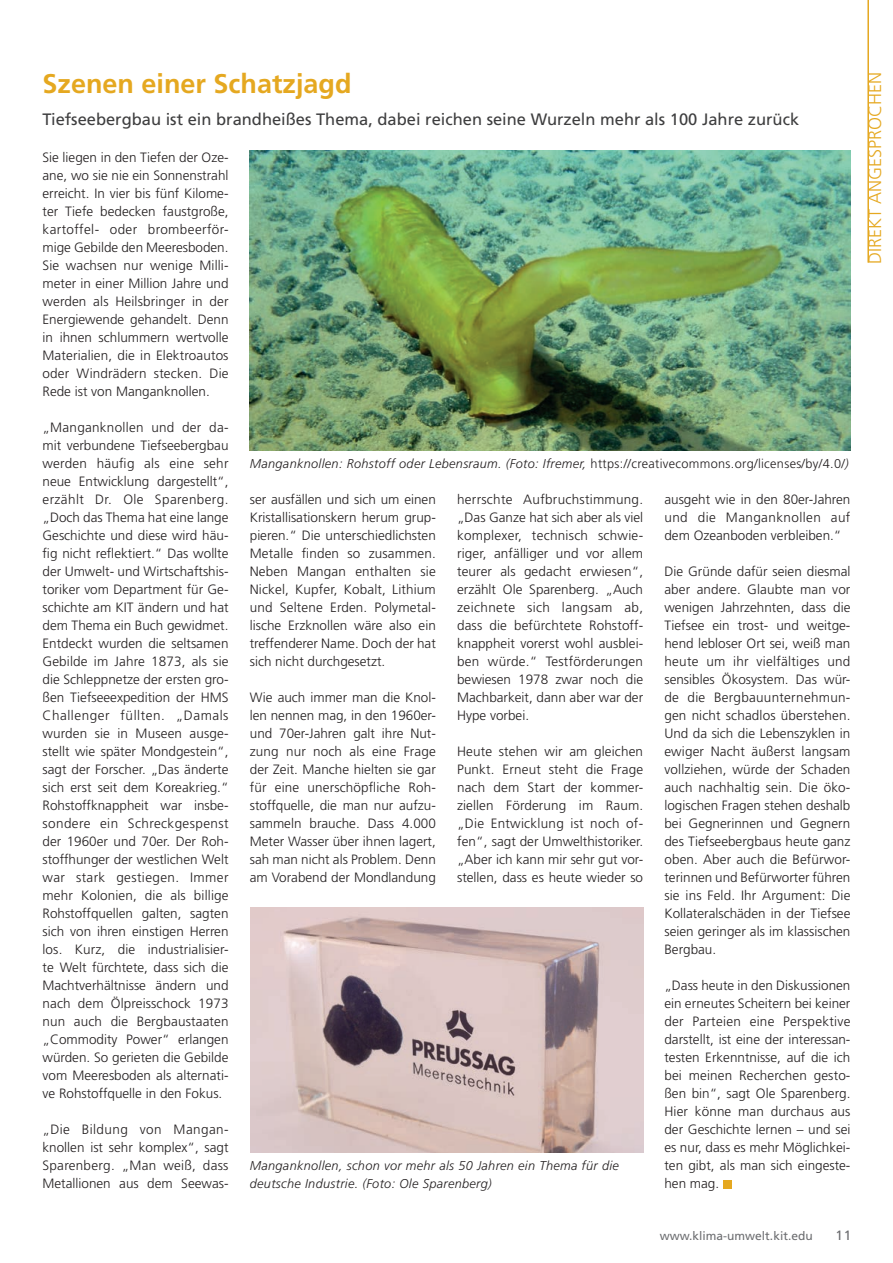
<style>
.page{position:relative;width:893px;height:1263px;background:#fff}
.page>*{position:absolute;margin:0;border:0;box-sizing:border-box;transform-origin:0 0}
.Headline_Direkt_ange{font:700 27px "Frutiger";color:#e5a820}
.t1{font:300 18px "Frutiger";color:#e5a820}
.Headline_Direkt_ange-2{font:16.5px "Frutiger";color:#3e3e3f}
.Fliesstext{font:300 13.5px/18px "Frutiger";color:#231f20;text-align:justify}
.t2{font:13.5px "Frutiger";color:#6c6d70}
.BU{font:italic 300 12.75px/18px "Frutiger";letter-spacing:.025em;color:#231f20}
.t3{font:12px "Frutiger";color:#6c6d70}
.s1{font-style:normal}
</style>
<div class="page">
<div style="left:723px;top:1180px;width:8px;height:8px;background:#e5a820"></div>
<img style="left:250px;top:151px;width:600px;height:299px">
<img style="left:250px;top:908px;width:393px;height:244px">
<hr style="left:867px;top:0;width:2px;height:263px;background:#e5a820">
<h1 class="Headline_Direkt_ange" style="left:43px;top:67px;width:311px">Szenen einer Schatzjagd</h1>
<h1 class="Headline_Direkt_ange-2" style="left:43px;top:109px;width:758px">Tiefseebergbau ist ein brandheißes Thema, dabei reichen seine Wurzeln mehr als 100 Jahre zurück</h1>
<p class="Fliesstext" style="left:43px;top:149px;width:188px">Sie liegen in den Tiefen der Oze&shy;ane, wo sie nie ein Sonnenstrahl erreicht. In vier bis fünf Kilome&shy;ter Tiefe bedecken faustgroße, kartoffel- oder brombeerför&shy;mige Gebilde den Meeresboden.<br>Sie wachsen nur wenige Milli&shy;meter in einer Million Jahre und werden als Heilsbringer in der Energiewende gehandelt. Denn in ihnen schlummern wertvolle Materialien, die in Elektroautos oder Windrädern stecken. Die Rede ist von Manganknollen.</p>
<p class="Fliesstext" style="left:43px;top:419px;width:188px">„Manganknollen und der da&shy;mit verbundene Tiefseebergbau werden häufig als eine sehr neue Entwicklung dargestellt“, erzählt Dr. Ole Sparenberg. „Doch das Thema hat eine lange Geschichte und diese wird häu&shy;fig nicht reflektiert.“ Das wollte der Umwelt- und Wirtschaftshis&shy;toriker vom Department für Ge&shy;schichte am KIT ändern und hat dem Thema ein Buch gewidmet.<br>Entdeckt wurden die seltsamen Gebilde im Jahre 1873, als sie die Schleppnetze der ersten gro&shy;ßen Tiefseeexpedition der HMS Challenger füllten. „Damals wurden sie in Museen ausge&shy;stellt wie später Mondgestein“, sagt der Forscher. „Das änderte sich erst seit dem Koreakrieg.“ Rohstoffknappheit war insbe&shy;sondere ein Schreckgespenst der 1960er und 70er. Der Roh&shy;stoffhunger der westlichen Welt war stark gestiegen. Immer mehr Kolonien, die als billige Rohstoffquellen galten, sagten sich von ihren einstigen Herren los. Kurz, die industrialisier&shy;te Welt fürchtete, dass sich die Machtverhältnisse ändern und nach dem Ölpreisschock 1973 nun auch die Bergbaustaaten „Commodity Power“ erlangen würden. So gerieten die Gebilde vom Meeresboden als alternati&shy;ve Rohstoffquelle in den Fokus.</p>
<p class="Fliesstext" style="left:43px;top:1121px;width:188px">„Die Bildung von Mangan&shy;knollen ist sehr komplex“, sagt Sparenberg. „Man weiß, dass Metallionen aus dem Seewas-</p>
<p class="BU" style="left:250px;top:455px;width:600px">Manganknollen: Rohstoff oder Lebensraum. (Foto: Ifremer, <span class="s1">https://creativecommons.org/licenses/by/4.0/</span>)</p>
<p class="Fliesstext" style="left:250px;top:491px;width:188px">ser ausfällen und sich um einen Kristallisationskern herum grup&shy;pieren.“ Die unterschiedlichsten Metalle finden so zusammen.<br>Neben Mangan enthalten sie Nickel, Kupfer, Kobalt, Lithium und Seltene Erden. Polymetal&shy;lische Erzknollen wäre also ein treffenderer Name. Doch der hat sich nicht durchgesetzt.</p>
<p class="Fliesstext" style="left:250px;top:689px;width:188px">Wie auch immer man die Knol&shy;len nennen mag, in den 1960er&shy;und 70er-Jahren galt ihre Nut&shy;zung nur noch als eine Frage der Zeit. Manche hielten sie gar für eine unerschöpfliche Roh&shy;stoffquelle, die man nur aufzu&shy;sammeln brauche. Dass 4.000<br>Meter Wasser über ihnen lagert, sah man nicht als Problem. Denn am Vorabend der Mondlandung</p>
<p class="Fliesstext" style="left:457px;top:491px;width:188px">herrschte Aufbruchstimmung. „Das Ganze hat sich aber als viel komplexer, technisch schwie&shy;riger, anfälliger und vor allem teurer als gedacht erwiesen“, erzählt Ole Sparenberg. „Auch zeichnete sich langsam ab, dass die befürchtete Rohstoff&shy;knappheit vorerst wohl ausblei&shy;ben würde.“ Testförderungen bewiesen 1978 zwar noch die Machbarkeit, dann aber war der Hype vorbei.</p>
<p class="Fliesstext" style="left:457px;top:743px;width:188px">Heute stehen wir am gleichen Punkt. Erneut steht die Frage nach dem Start der kommer&shy;ziellen Förderung im Raum. „Die Entwicklung ist noch of&shy;fen“, sagt der Umwelthistoriker. „Aber ich kann mir sehr gut vor&shy;stellen, dass es heute wieder so</p>
<p class="BU" style="left:250px;top:1157px;width:371px">Manganknollen, schon vor mehr als 50 Jahren ein Thema für die deutsche Industrie. (Foto: Ole Sparenberg)</p>
<p class="Fliesstext" style="left:664px;top:491px;width:188px">ausgeht wie in den 80er-Jahren und die Manganknollen auf dem Ozeanboden verbleiben.“</p>
<p class="Fliesstext" style="left:664px;top:563px;width:188px">Die Gründe dafür seien diesmal aber andere. Glaubte man vor wenigen Jahrzehnten, dass die Tiefsee ein trost- und weitge&shy;hend lebloser Ort sei, weiß man heute um ihr vielfältiges und sensibles Ökosystem. Das wür&shy;de die Bergbauunternehmun&shy;gen nicht schadlos überstehen.<br>Und da sich die Lebenszyklen in ewiger Nacht äußerst langsam vollziehen, würde der Schaden auch nachhaltig sein. Die öko&shy;logischen Fragen stehen deshalb bei Gegnerinnen und Gegnern des Tiefseebergbaus heute ganz oben. Aber auch die Befürwor&shy;terinnen und Befürworter führen sie ins Feld. Ihr Argument: Die Kollateralschäden in der Tiefsee seien geringer als im klassischen Bergbau.</p>
<p class="Fliesstext" style="left:664px;top:977px;width:188px">„Dass heute in den Diskussionen ein erneutes Scheitern bei keiner der Parteien eine Perspektive darstellt, ist eine der interessan&shy;testen Erkenntnisse, auf die ich bei meinen Recherchen gesto&shy;ßen bin“, sagt Ole Sparenberg.<br>Hier könne man durchaus aus der Geschichte lernen – und sei es nur, dass es mehr Möglichkei&shy;ten gibt, als man sich eingeste&shy;hen mag.</p>
<p class="t3" style="left:660px;top:1228px;width:154px">www.klima-umwelt.kit.edu</p>
<p class="t2" style="left:835px;top:1227px;width:17px">11</p>
<h2 class="t1" style="left:865px;top:264px;width:194px;rotate:-90deg">DIREKT ANGESPROCHEN</h2>
</div>
